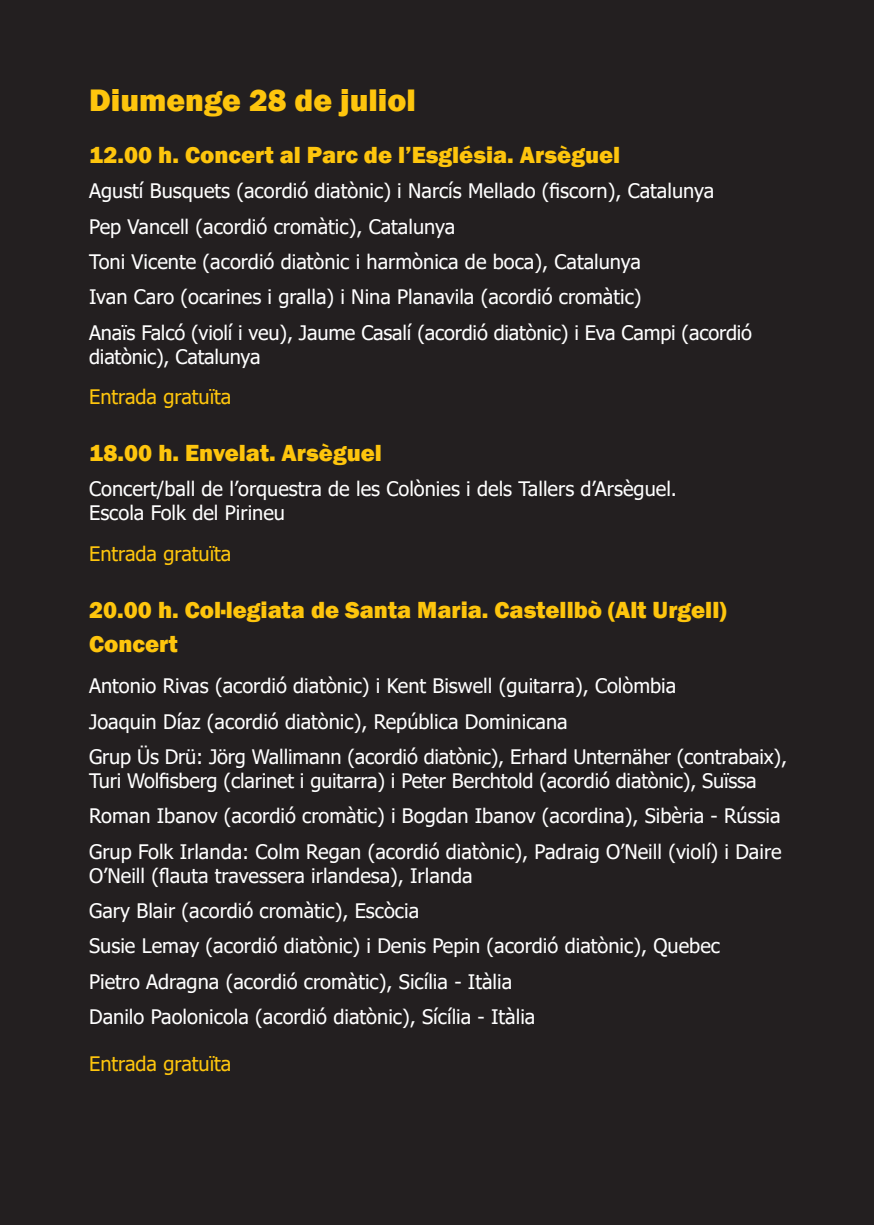
<style>
.page{position:relative;width:874px;height:1225px;background:#fff}
.page>*{position:absolute;margin:0;border:0;box-sizing:border-box;transform-origin:0 0}
.t1{font:800 32px "Franklin Gothic";color:#fec50d}
.t2{font:800 24px/34.4px "Franklin Gothic";color:#fec50d}
.t3{font:20px/35.4px "Tahoma";color:#fff}
.t4{font:20px "Tahoma";color:#fec50d}
</style>
<div class="page">
<div style="left:0;top:0;width:873px;height:1225px;background:#231f20"></div>
<h1 class="t1" style="left:89px;top:80px;width:328px">Diumenge 28 de juliol</h1>
<p class="t2" style="left:89px;top:138px;width:532px">12.00 h. Concert al Parc de l’Església. Arsèguel</p>
<p class="t3" style="left:89px;top:174px;width:664px">Agustí Busquets (acordió diatònic) i Narcís Mellado (fiscorn), Catalunya<br>Pep Vancell (acordió cromàtic), Catalunya<br>Toni Vicente (acordió diatònic i harmònica de boca), Catalunya<br>Ivan Caro (ocarines i gralla) i Nina Planavila (acordió cromàtic)<br>Anaïs Falcó (violí i veu), Jaume Casalí (acordió diatònic) i Eva Campi (acordió</p>
<p class="t3" style="left:89px;top:340px;width:173px">diatònic), Catalunya</p>
<p class="t4" style="left:89px;top:383px;width:144px">Entrada gratuïta</p>
<p class="t2" style="left:89px;top:436px;width:294px">18.00 h. Envelat. Arsèguel</p>
<p class="t3" style="left:89px;top:478px;width:589px;line-height:24px">Concert/ball de l’orquestra de les Colònies i dels Tallers d’Arsèguel.<br>Escola Folk del Pirineu</p>
<p class="t4" style="left:89px;top:540px;width:144px">Entrada gratuïta</p>
<p class="t2" style="left:89px;top:592px;width:638px">20.00 h. Col·legiata de Santa Maria. Castellbò (Alt Urgell)<br>Concert</p>
<p class="t3" style="left:89px;top:669px;width:699px">Antonio Rivas (acordió diatònic) i Kent Biswell (guitarra), Colòmbia<br>Joaquin Díaz (acordió diatònic), República Dominicana<br>Grup Üs Drü: Jörg Wallimann (acordió diatònic), Erhard Unternäher (contrabaix),</p>
<p class="t3" style="left:89px;top:764px;width:693px">Turi Wolfisberg (clarinet i guitarra) i Peter Berchtold (acordió diatònic), Suïssa<br>Roman Ibanov (acordió cromàtic) i Bogdan Ibanov (acordina), Sibèria - Rússia<br>Grup Folk Irlanda: Colm Regan (acordió diatònic), Padraig O’Neill (violí) i Daire</p>
<p class="t3" style="left:89px;top:858px;width:632px">O’Neill (flauta travessera irlandesa), Irlanda<br>Gary Blair (acordió cromàtic), Escòcia<br>Susie Lemay (acordió diatònic) i Denis Pepin (acordió diatònic), Quebec Pietro Adragna (acordió cromàtic), Sicília - Itàlia<br>Danilo Paolonicola (acordió diatònic), Sícília - Itàlia</p>
<p class="t4" style="left:89px;top:1050px;width:144px">Entrada gratuïta</p>
</div>
